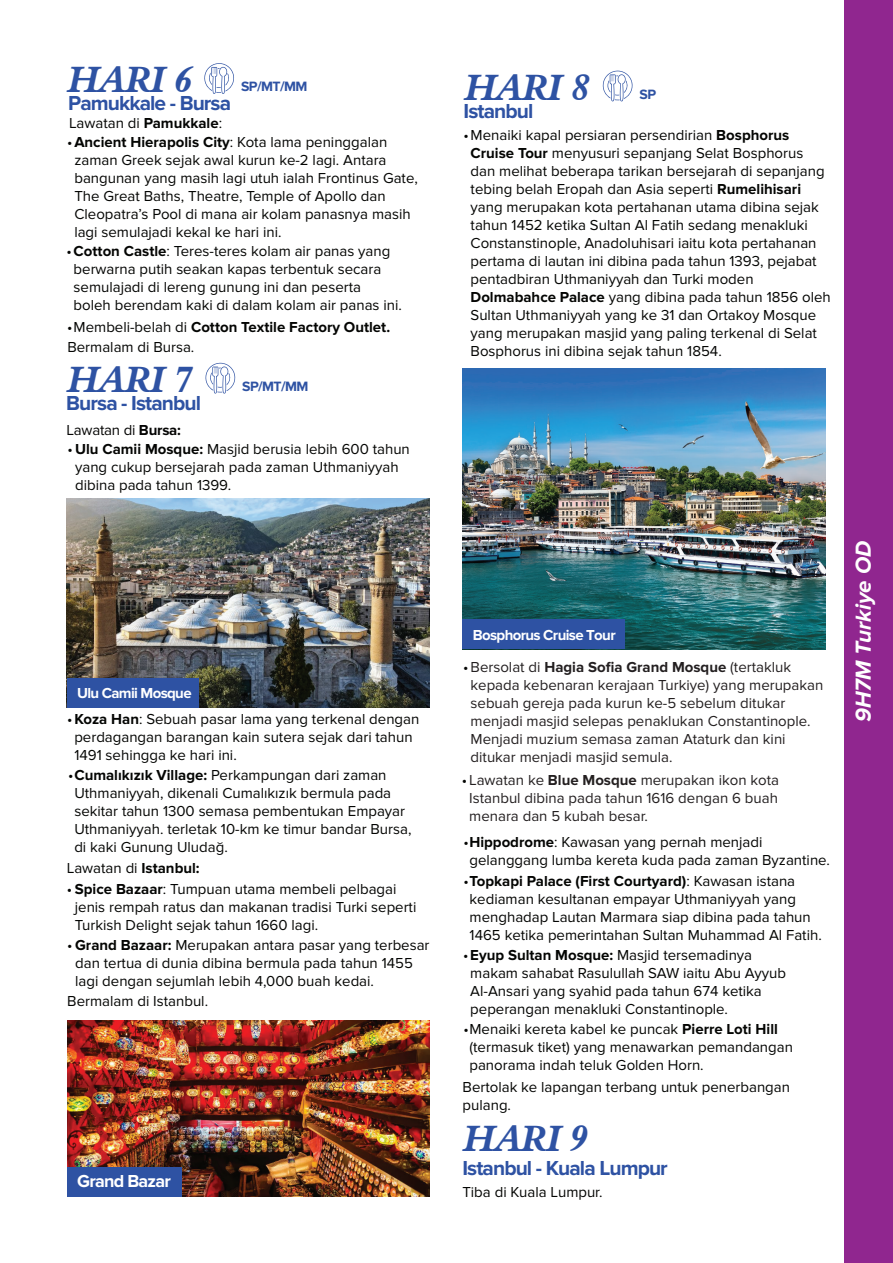
<style>
.page{position:relative;width:893px;height:1263px;background:#fff}
.page>*{position:absolute;margin:0;border:0;box-sizing:border-box;transform-origin:0 0}
.t1{font:37.5px "Aldine 401 BT Bold Italic A";letter-spacing:-.01em;color:#2e52a3}
.t2{font:italic 700 22.5px "Proxima Nova";color:#fff}
.t3{font:700 21px "Proxima Nova";letter-spacing:-.045em;color:#2e52a3}
.t4{font:700 18px "Proxima Nova";letter-spacing:-.045em;color:#fff}
.t5{font:15px/18px "Proxima Nova";color:#040503}
.t6{font:15px/18px "Proxima Nova";color:#231f20}
.t7{font:700 15px "Proxima Nova";color:#040503}
.t8{font:700 15px "Proxima Nova";color:#231f20}
.t9{font:700 15px "Proxima Nova";letter-spacing:-.045em;color:#fff}
.t10{font:15px "Proxima Nova";letter-spacing:-.015em;color:#050504}
.t11{font:700 13.95px "Proxima Nova";letter-spacing:-.045em;color:#2e52a3}
.s1{font-weight:700}
.s2{font-weight:400}
.s3{font-weight:400;color:#040503}
.s4{color:#040503}
</style>
<div class="page">
<svg style="left:602px;top:70px;width:31px;height:31px"></svg>
<svg style="left:204px;top:63px;width:30px;height:31px"></svg>
<img style="left:67px;top:498px;width:362px;height:209px">
<div style="left:67px;top:678px;width:132px;height:29px;background:#2e52a3"></div>
<svg style="left:205px;top:362px;width:31px;height:32px"></svg>
<div style="left:843px;top:0;width:50px;height:1263px;background:#90268f"></div>
<img style="left:463px;top:369px;width:362px;height:280px">
<div style="left:463px;top:619px;width:162px;height:30px;background:#2e52a3"></div>
<img style="left:67px;top:1020px;width:363px;height:176px">
<div style="left:67px;top:1167px;width:114px;height:29px;background:#2e52a3"></div>
<h1 class="t1" style="left:68px;top:56px;width:126px">HARI 6</h1>
<h3 class="t3" style="left:68px;top:91px;width:165px">Pamukkale - Bursa</h3>
<p class="t11" style="left:241px;top:78px;width:68px">SP/MT/MM</p>
<p class="t5" style="left:69px;top:114px;width:154px">Lawatan di <span class="s1">Pamukkale</span>:</p>
<p class="t5" style="left:74px;top:133px;width:345px;text-indent:-7px">•<span class="s1">Ancient Hierapolis City</span>: Kota lama peninggalan zaman Greek sejak awal kurun ke-2 lagi. Antara bangunan yang masih lagi utuh ialah Frontinus Gate, The Great Baths, Theatre, Temple of Apollo dan Cleopatra’s Pool di mana air kolam panasnya masih lagi semulajadi kekal ke hari ini.</p>
<p class="t5" style="left:67px;top:242px;width:325px">•<span class="s1">Cotton Castle</span>: Teres-teres kolam air panas yang</p>
<p class="t5" style="left:74px;top:260px;width:330px">berwarna putih seakan kapas terbentuk secara semulajadi di lereng gunung ini dan peserta boleh berendam kaki di dalam kolam air panas ini.</p>
<p class="t7" style="left:67px;top:318px;width:325px"><span class="s2">•Membeli-belah di</span> Cotton Textile Factory Outlet.</p>
<p class="t5" style="left:67px;top:338px;width:128px">Bermalam di Bursa.</p>
<h1 class="t1" style="left:68px;top:356px;width:126px">HARI 7</h1>
<h3 class="t3" style="left:66px;top:391px;width:136px">Bursa - Istanbul</h3>
<p class="t10" style="left:66px;top:421px;width:116px">Lawatan di <span class="s1">Bursa:</span></p>
<p class="t11" style="left:242px;top:378px;width:68px">SP/MT/MM</p>
<p class="t5" style="left:75px;top:440px;width:336px;text-indent:-8px">• <span class="s1">Ulu Camii Mosque:</span> Masjid berusia lebih 600 tahun yang cukup bersejarah pada zaman Uthmaniyyah dibina pada tahun 1399.</p>
<p class="t9" style="left:77px;top:684px;width:116px">Ulu Camii Mosque</p>
<p class="t5" style="left:67px;top:710px;width:354px">•<span class="s1">Koza Han</span>: Sebuah pasar lama yang terkenal dengan</p>
<p class="t5" style="left:74px;top:728px;width:340px">perdagangan barangan kain sutera sejak dari tahun<br>1491 sehingga ke hari ini.</p>
<p class="t5" style="left:74px;top:784px;width:339px">Uthmaniyyah, dikenali Cumalıkızık bermula pada sekitar tahun 1300 semasa pembentukan Empayar Uthmaniyyah. terletak 10-km ke timur bandar Bursa, di kaki Gunung Uludağ.</p>
<p class="t5" style="left:68px;top:766px;width:320px">•<span class="s1">Cumalıkızık Village:</span> Perkampungan dari zaman</p>
<p class="t5" style="left:67px;top:859px;width:134px">Lawatan di <span class="s1">Istanbul:</span></p>
<p class="t5" style="left:75px;top:880px;width:343px;text-indent:-8px">• <span class="s1">Spice Bazaar</span>: Tumpuan utama membeli pelbagai jenis rempah ratus dan makanan tradisi Turki seperti<br>Turkish Delight sejak tahun 1660 lagi.</p>
<p class="t5" style="left:75px;top:936px;width:356px;text-indent:-8px">• <span class="s1">Grand Bazaar:</span> Merupakan antara pasar yang terbesar dan tertua di dunia dibina bermula pada tahun 1455 lagi dengan sejumlah lebih 4,000 buah kedai.</p>
<p class="t5" style="left:67px;top:992px;width:142px">Bermalam di Istanbul.</p>
<p class="t4" style="left:77px;top:1171px;width:95px">Grand Bazar</p>
<h1 class="t1" style="left:465px;top:64px;width:126px">HARI 8</h1>
<h3 class="t3" style="left:464px;top:99px;width:71px">Istanbul</h3>
<p class="t11" style="left:640px;top:86px;width:18px">SP</p>
<p class="t5" style="left:471px;top:126px;width:362px;text-indent:-7px">•Menaiki kapal persiaran persendirian <span class="s1">Bosphorus Cruise Tour</span> menyusuri sepanjang Selat Bosphorus dan melihat beberapa tarikan bersejarah di sepanjang tebing belah Eropah dan Asia seperti <span class="s1">Rumelihisari </span>yang merupakan kota pertahanan utama dibina sejak tahun 1452 ketika Sultan Al Fatih sedang menakluki Constanstinople, Anadoluhisari iaitu kota pertahanan pertama di lautan ini dibina pada tahun 1393, pejabat pentadbiran Uthmaniyyah dan Turki moden <span class="s1">Dolmabahce Palace</span> yang dibina pada tahun 1856 oleh Sultan Uthmaniyyah yang ke 31 dan Ortakoy Mosque yang merupakan masjid yang paling terkenal di Selat Bosphorus ini dibina sejak tahun 1854.</p>
<p class="t9" style="left:473px;top:626px;width:144px">Bosphorus Cruise Tour</p>
<p class="t8" style="left:463px;top:659px;width:329px"><span class="s3">•</span><span class="s2">Bersolat di</span> Hagia Sofia Grand Mosque <span class="s2">(tertakluk</span></p>
<p class="t6" style="left:471px;top:676px;width:354px">kepada kebenaran kerajaan Turkiye) yang merupakan sebuah gereja pada kurun ke-5 sebelum ditukar menjadi masjid selepas penaklukan Constantinople.<br>Menjadi muzium semasa zaman Ataturk dan kini ditukar menjadi masjid semula.</p>
<p class="t6" style="left:469px;top:771px;width:311px;text-align:justify;text-indent:-7px"><span class="s4">•</span> Lawatan ke <span class="s1">Blue Mosque</span> merupakan ikon kota Istanbul dibina pada tahun 1616 dengan 6 buah menara dan 5 kubah besar.</p>
<p class="t5" style="left:469px;top:833px;width:362px;text-indent:-6px">•<span class="s1">Hippodrome</span>: Kawasan yang pernah menjadi gelanggang lumba kereta kuda pada zaman Byzantine.</p>
<p class="t5" style="left:470px;top:872px;width:354px;text-indent:-6px">•<span class="s1">Topkapi Palace (First Courtyard)</span>: Kawasan istana kediaman kesultanan empayar Uthmaniyyah yang menghadap Lautan Marmara siap dibina pada tahun 1465 ketika pemerintahan Sultan Muhammad Al Fatih.</p>
<p class="t5" style="left:470px;top:946px;width:317px;text-indent:-7px">•<span class="s1">Eyup Sultan Mosque:</span> Masjid tersemadinya makam sahabat Rasulullah SAW iaitu Abu Ayyub Al-Ansari yang syahid pada tahun 674 ketika peperangan menakluki Constantinople.</p>
<p class="t5" style="left:469px;top:1020px;width:325px;text-indent:-6px">•Menaiki kereta kabel ke puncak <span class="s1">Pierre Loti Hill </span>(termasuk tiket) yang menawarkan pemandangan panorama indah teluk Golden Horn.</p>
<p class="t5" style="left:463px;top:1078px;width:329px">Bertolak ke lapangan terbang untuk penerbangan pulang.</p>
<h1 class="t1" style="left:464px;top:1114px;width:126px">HARI 9</h1>
<h3 class="t3" style="left:462px;top:1156px;width:207px">Istanbul - Kuala Lumpur</h3>
<p class="t5" style="left:462px;top:1183px;width:142px">Tiba di Kuala Lumpur.</p>
<h2 class="t2" style="left:851px;top:722px;width:182px;rotate:-90deg">9H7M Turkiye OD</h2>
</div>
